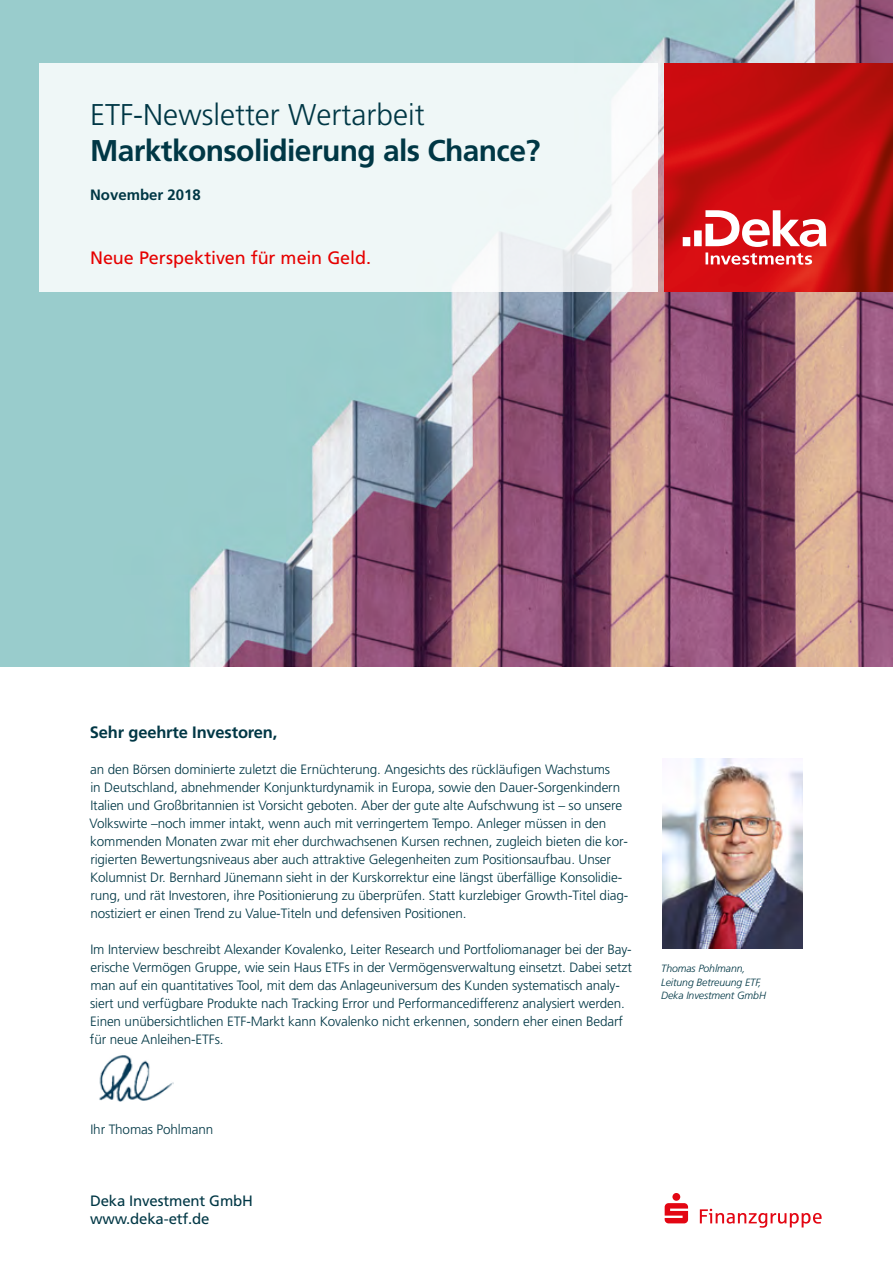
<style>
.page{position:relative;width:893px;height:1263px;background:#fff}
.page>*{position:absolute;margin:0;border:0;box-sizing:border-box;transform-origin:0 0}
.t1{font:700 30px "Deka Frutiger OTPS";letter-spacing:-.02em;color:#003745}
.t2{font:300 30px "Deka Frutiger OTPS";color:#003745}
.t3{font:18px "Deka Frutiger OTPS";letter-spacing:-.005em;color:#e60000}
.t4{font:700 16.5px "Deka Frutiger OTPS";letter-spacing:-.01em;color:#003745}
.t5{font:15px/18px "Deka Frutiger OTPS";letter-spacing:-.01em;color:#003745}
.t6{font:700 15px "Deka Frutiger OTPS";color:#003745}
.t7{font:300 13.5px/18px "Deka Frutiger OTPS";letter-spacing:-.01em;color:#003745}
.t8{font:italic 300 10.5px/13.5px "Deka Frutiger OTPS";letter-spacing:-.01em;color:#003745}
</style>
<div class="page">
<img style="left:0;top:0;width:893px;height:666px">
<img style="left:663px;top:758px;width:140px;height:190px">
<img style="left:99px;top:1055px;width:74px;height:47px">
<div style="left:39px;top:63px;width:619px;height:228px;background:#eff7f7"></div>
<svg style="left:665px;top:1193px;width:23px;height:30px"></svg>
<svg style="left:700px;top:1209px;width:122px;height:19px"></svg>
<img style="left:664px;top:63px;width:229px;height:229px">
<svg style="left:683px;top:210px;width:143px;height:55px"></svg>
<h1 class="t2" style="left:90px;top:96px;width:336px">ETF-Newsletter Wertarbeit</h1>
<h1 class="t1" style="left:90px;top:132px;width:452px">Marktkonsolidierung als Chance?</h1>
<p class="t6" style="left:90px;top:186px;width:112px">November 2018</p>
<h2 class="t3" style="left:90px;top:247px;width:283px">Neue Perspektiven für mein Geld.</h2>
<p class="t4" style="left:90px;top:722px;width:189px">Sehr geehrte Investoren,</p>
<p class="t7" style="left:90px;top:760px;width:540px">an den Börsen dominierte zuletzt die Ernüchterung. Angesichts des rückläufigen Wachstums<br>in Deutschland, abnehmender Konjunkturdynamik in Europa, sowie den Dauer-Sorgenkindern Italien und Großbritannien ist Vorsicht geboten. Aber der gute alte Aufschwung ist – so unsere Volkswirte –noch immer intakt, wenn auch mit verringertem Tempo. Anleger müssen in den kommenden Monaten zwar mit eher durchwachsenen Kursen rechnen, zugleich bieten die kor&shy;rigierten Bewertungsniveaus aber auch attraktive Gelegenheiten zum Positionsaufbau. Unser Kolumnist Dr. Bernhard Jünemann sieht in der Kurskorrektur eine längst überfällige Konsolidie&shy;rung, und rät Investoren, ihre Positionierung zu überprüfen. Statt kurzlebiger Growth-Titel diag&shy;nostiziert er einen Trend zu Value-Titeln und defensiven Positionen.</p>
<p class="t7" style="left:90px;top:940px;width:543px">Im Interview beschreibt Alexander Kovalenko, Leiter Research und Portfoliomanager bei der Bay&shy;erische Vermögen Gruppe, wie sein Haus ETFs in der Vermögensverwaltung einsetzt. Dabei setzt man auf ein quantitatives Tool, mit dem das Anlageuniversum des Kunden systematisch analy&shy;siert und verfügbare Produkte nach Tracking Error und Performancedifferenz analysiert werden.<br>Einen unübersichtlichen ETF-Markt kann Kovalenko nicht erkennen, sondern eher einen Bedarf für neue Anleihen-ETFs.</p>
<p class="t8" style="left:661px;top:962px;width:106px">Thomas Pohlmann,<br>Leitung Betreuung ETF,<br>Deka Investment GmbH</p>
<p class="t7" style="left:90px;top:1120px;width:124px">Ihr Thomas Pohlmann</p>
<p class="t5" style="left:90px;top:1192px;width:165px">Deka Investment GmbH www.deka-etf.de</p>
</div>
